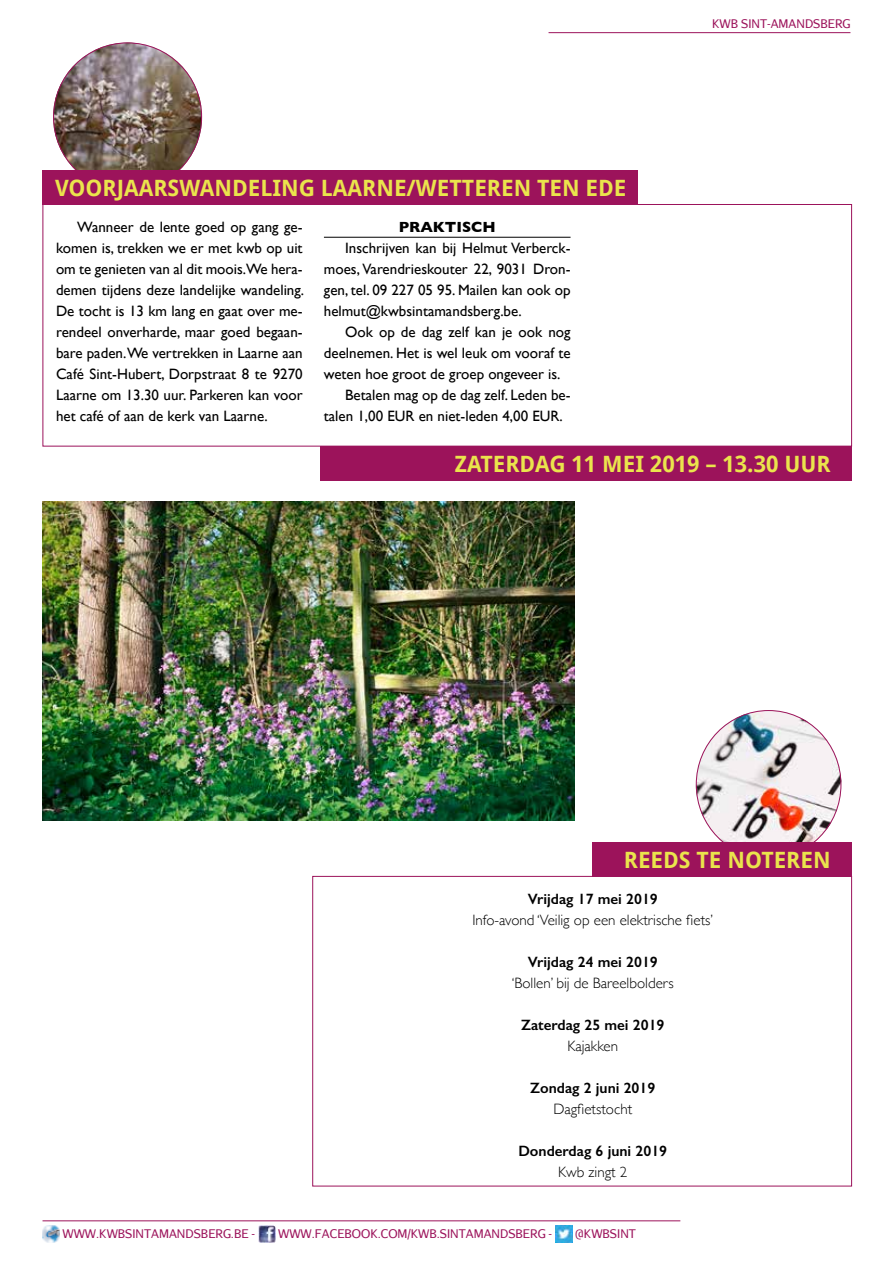
<style>
.page{position:relative;width:893px;height:1263px;background:#fff}
.page>*{position:absolute;margin:0;border:0;box-sizing:border-box;transform-origin:0 0}
.t1{font:700 22.5px "Droid Sans";color:#eae44c}
.t2{font:15px/21px "Gill Sans";color:#000;text-align:justify}
.t3{font:300 15px "Gill Sans";color:#000}
.t4{font:600 15px "Gill Sans";color:#000}
.t5{font:700 15px "Gill Sans";color:#000}
.t6{font:12px "Aurulent Sans";color:#9c135b}
</style>
<div class="page">
<img style="left:53px;top:43px;width:149px;height:148px;border-radius:74px">
<img style="left:696px;top:710px;width:145px;height:132px">
<img style="left:43px;top:502px;width:531px;height:319px">
<div style="left:312px;top:876px;width:540px;height:310px;border:1px solid #9c135b"></div>
<div style="left:593px;top:842px;width:259px;height:34px;background:#9c135b"></div>
<div style="left:43px;top:170px;width:595px;height:34px;background:#9c135b"></div>
<hr style="left:324px;top:237px;width:247px;height:1px;background:#000">
<div style="left:43px;top:204px;width:809px;height:242px;border:1px solid #9c135b"></div>
<div style="left:320px;top:446px;width:532px;height:34px;background:#9c135b"></div>
<hr style="left:549px;top:32px;width:301px;height:1px;background:#9c135b">
<hr style="left:43px;top:1220px;width:637px;height:1px;background:#9c135b">
<img style="left:43px;top:1225px;width:17px;height:17px">
<img style="left:258px;top:1225px;width:17px;height:17px">
<img style="left:555px;top:1225px;width:17px;height:17px">
<p class="t6" style="left:712px;top:16px;width:140px">KWB SINT-AMANDSBERG</p>
<h1 class="t1" style="left:55px;top:175px;width:573px">VOORJAARSWANDELING LAARNE/WETTEREN TEN EDE</h1>
<p class="t2" style="left:56px;top:216px;width:250px;text-indent:21px">Wanneer de lente goed op gang ge&shy;komen is, trekken we er met kwb op uit om te genieten van al dit moois.We hera&shy;demen tijdens deze landelijke wandeling.<br>De tocht is 13 km lang en gaat over me&shy;rendeel onverharde, maar goed begaan&shy;bare paden.We vertrekken in Laarne aan Café Sint-Hubert, Dorpstraat 8 te 9270<br>Laarne om 13.30 uur. Parkeren kan voor het café of aan de kerk van Laarne.</p>
<p class="t5" style="left:399px;top:215px;width:98px">PRAKTISCH</p>
<p class="t2" style="left:324px;top:237px;width:248px;text-indent:21px">Inschrijven kan bij Helmut Verberck&shy;moes, Varendrieskouter 22, 9031 Dron&shy;gen, tel. 09 227 05 95. Mailen kan ook op helmut@kwbsintamandsberg.be.</p>
<p class="t2" style="left:345px;top:321px;width:227px">Ook op de dag zelf kan je ook nog</p>
<p class="t2" style="left:324px;top:342px;width:248px">deelnemen. Het is wel leuk om vooraf te</p>
<p class="t2" style="left:324px;top:363px;width:238px">weten hoe groot de groep ongeveer is.</p>
<p class="t2" style="left:345px;top:384px;width:227px">Betalen mag op de dag zelf. Leden be-</p>
<p class="t2" style="left:324px;top:405px;width:240px">talen 1,00 EUR en niet-leden 4,00 EUR.</p>
<h1 class="t1" style="left:455px;top:451px;width:377px">ZATERDAG 11 MEI 2019 – 13.30 UUR</h1>
<h1 class="t1" style="left:624px;top:847px;width:208px">REEDS TE NOTEREN</h1>
<p class="t4" style="left:528px;top:889px;width:132px">Vrijdag 17 mei 2019</p>
<p class="t3" style="left:472px;top:908px;width:242px">Info-avond ‘Veilig op een elektrische fiets’</p>
<p class="t4" style="left:528px;top:952px;width:132px">Vrijdag 24 mei 2019</p>
<p class="t3" style="left:512px;top:971px;width:163px">‘Bollen’ bij de Bareelbolders</p>
<p class="t4" style="left:521px;top:1015px;width:145px">Zaterdag 25 mei 2019</p>
<p class="t3" style="left:567px;top:1034px;width:52px">Kajakken</p>
<p class="t4" style="left:530px;top:1078px;width:127px">Zondag 2 juni 2019</p>
<p class="t3" style="left:553px;top:1097px;width:80px">Dagfietstocht</p>
<p class="t4" style="left:518px;top:1141px;width:150px">Donderdag 6 juni 2019</p>
<p class="t3" style="left:558px;top:1160px;width:71px">Kwb zingt 2</p>
<p class="t6" style="left:63px;top:1226px;width:194px">WWW.KWBSINTAMANDSBERG.BE -</p>
<p class="t6" style="left:278px;top:1226px;width:275px">WWW.FACEBOOK.COM/KWB.SINTAMANDSBERG -</p>
<p class="t6" style="left:575px;top:1226px;width:62px">@KWBSINT</p>
</div>
